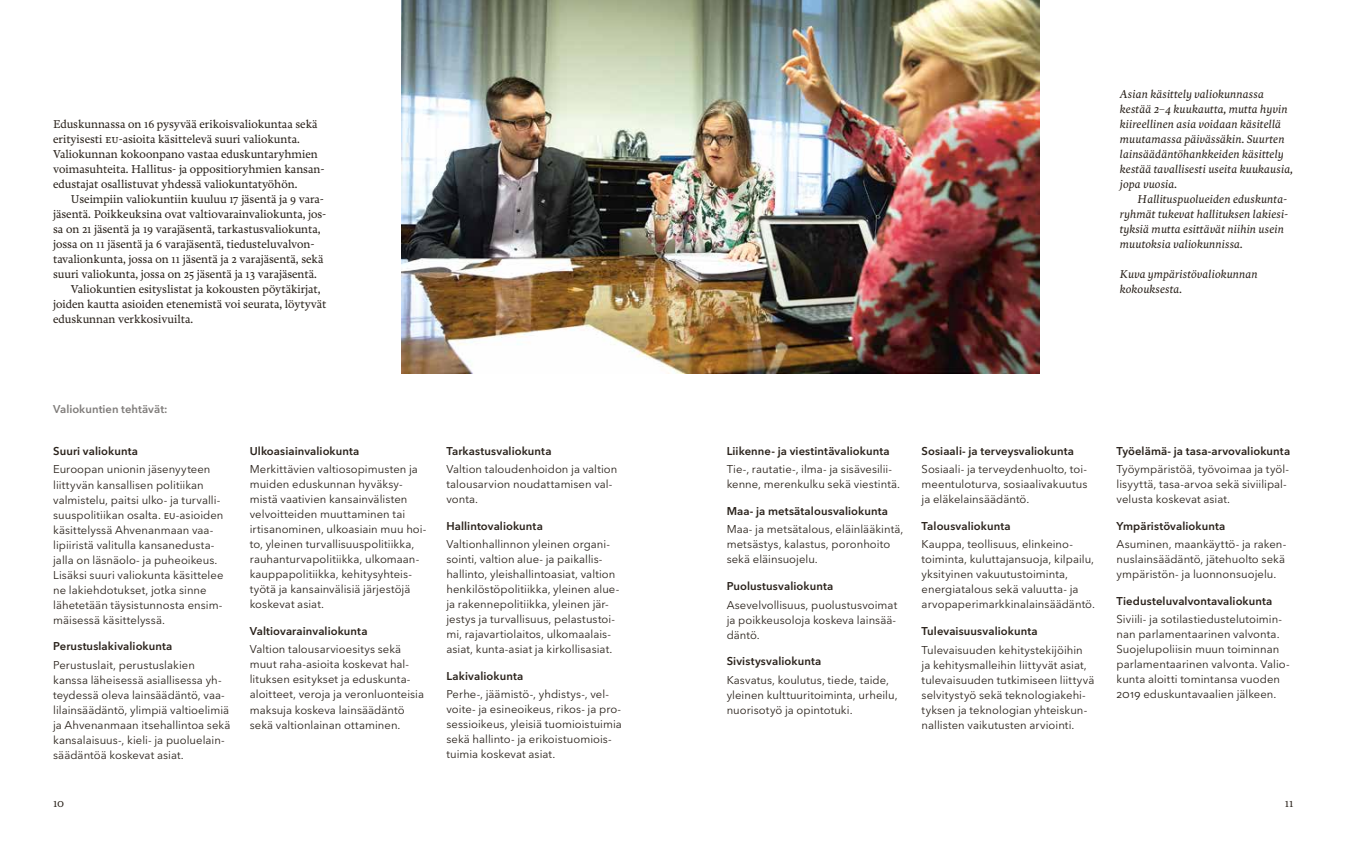
<style>
.page{position:relative;width:1347px;height:851px;background:#fff}
.page>*{position:absolute;margin:0;border:0;box-sizing:border-box;transform-origin:0 0}
.t1{font:500 11.88px/15px "Freya";color:#29211a}
.t2{font:italic 500 11.88px/15px "Freya";color:#29211a}
.t3{font:11.25px/15px "Avenir Next LT Pro";letter-spacing:.005em;color:#29211a}
.t4{font:600 11.25px "Avenir Next LT Pro";letter-spacing:.005em;color:#29211a}
.t5{font:600 11.25px "Avenir Next LT Pro";color:#7f7c7a}
</style>
<div class="page">
<img style="left:402px;top:0;width:637px;height:373px">
<p class="t1" style="left:53px;top:117px;width:273px">Eduskunnassa on 16 pysyvää erikoisvaliokuntaa sekä erityisesti eu-asioita käsittelevä suuri valiokunta.<br>Valiokunnan kokoonpano vastaa eduskuntaryhmien voimasuhteita. Hallitus- ja oppositioryhmien kansan&shy;edustajat osallistuvat yhdessä valiokuntatyöhön.</p>
<p class="t1" style="left:71px;top:192px;width:254px">Useimpiin valiokuntiin kuuluu 17 jäsentä ja 9 vara-</p>
<p class="t1" style="left:53px;top:207px;width:275px">jäsentä. Poikkeuksina ovat valtiovarainvaliokunta, jos-</p>
<p class="t1" style="left:53px;top:222px;width:269px">sa on 21 jäsentä ja 19 varajäsentä, tarkastusvaliokunta,</p>
<p class="t1" style="left:53px;top:237px;width:263px">jossa on 11 jäsentä ja 6 varajäsentä, tiedusteluvalvon-</p>
<p class="t1" style="left:53px;top:252px;width:272px">tavalionkunta, jossa on 11 jäsentä ja 2 varajäsentä, sekä</p>
<p class="t1" style="left:53px;top:267px;width:265px">suuri valiokunta, jossa on 25 jäsentä ja 13 varajäsentä.</p>
<p class="t1" style="left:71px;top:282px;width:251px">Valiokuntien esityslistat ja kokousten pöytäkirjat,</p>
<p class="t1" style="left:53px;top:297px;width:275px">joiden kautta asioiden etenemistä voi seurata, löytyvät</p>
<p class="t1" style="left:53px;top:312px;width:141px">eduskunnan verkkosivuilta.</p>
<p class="t5" style="left:53px;top:402px;width:116px">Valiokuntien tehtävät:</p>
<p class="t4" style="left:53px;top:444px;width:86px">Suuri valiokunta</p>
<p class="t3" style="left:53px;top:462px;width:172px">Euroopan unionin jäsenyyteen liittyvän kansallisen politiikan valmistelu, paitsi ulko- ja turvalli&shy;suuspolitiikan osalta. eu-asioiden käsittelyssä Ahvenanmaan vaa&shy;lipiiristä valitulla kansanedusta&shy;jalla on läsnäolo- ja puheoikeus.<br>Lisäksi suuri valiokunta käsittelee ne lakiehdotukset, jotka sinne lähetetään täysistunnosta ensim&shy;mäisessä käsittelyssä.</p>
<p class="t4" style="left:53px;top:639px;width:121px">Perustuslakivaliokunta</p>
<p class="t3" style="left:53px;top:657px;width:179px">Perustuslait, perustuslakien kanssa läheisessä asiallisessa yh&shy;teydessä oleva lainsäädäntö, vaa&shy;lilainsäädäntö, ylimpiä valtioelimiä ja Ahvenanmaan itsehallintoa sekä kansalaisuus-, kieli- ja puoluelain&shy;säädäntöä koskevat asiat.</p>
<p class="t4" style="left:250px;top:444px;width:111px">Ulkoasiainvaliokunta</p>
<p class="t3" style="left:250px;top:462px;width:178px">Merkittävien valtiosopimusten ja muiden eduskunnan hyväksy&shy;mistä vaativien kansainvälisten velvoitteiden muuttaminen tai irtisanominen, ulkoasiain muu hoi&shy;to, yleinen turvallisuuspolitiikka, rauhanturvapolitiikka, ulkomaan&shy;kauppapolitiikka, kehitysyhteis&shy;työtä ja kansainvälisiä järjestöjä koskevat asiat.</p>
<p class="t4" style="left:250px;top:623px;width:119px">Valtiovarainvaliokunta</p>
<p class="t3" style="left:250px;top:642px;width:176px">Valtion talousarvioesitys sekä muut raha-asioita koskevat hal&shy;lituksen esitykset ja eduskunta&shy;aloitteet, veroja ja veronluonteisia maksuja koskeva lainsäädäntö sekä valtionlainan ottaminen.</p>
<p class="t4" style="left:446px;top:443px;width:107px">Tarkastusvaliokunta</p>
<p class="t3" style="left:446px;top:462px;width:172px">Valtion taloudenhoidon ja valtion talousarvion noudattamisen val&shy;vonta.</p>
<p class="t4" style="left:446px;top:518px;width:98px">Hallintovaliokunta</p>
<p class="t3" style="left:446px;top:537px;width:174px">Valtionhallinnon yleinen organi&shy;sointi, valtion alue- ja paikallis&shy;hallinto, yleishallintoasiat, valtion henkilöstöpolitiikka, yleinen alue&shy;ja rakennepolitiikka, yleinen jär&shy;jestys ja turvallisuus, pelastustoi&shy;mi, rajavartiolaitos, ulkomaalais&shy;asiat, kunta-asiat ja kirkollisasiat.</p>
<p class="t4" style="left:446px;top:668px;width:78px">Lakivaliokunta</p>
<p class="t3" style="left:446px;top:687px;width:177px">Perhe-, jäämistö-, yhdistys-, vel&shy;voite- ja esineoikeus, rikos- ja pro&shy;sessioikeus, yleisiä tuomioistuimia sekä hallinto- ja erikoistuomiois&shy;tuimia koskevat asiat.</p>
<p class="t2" style="left:1119px;top:87px;width:175px">Asian käsittely valiokunnassa kestää 2–4 kuukautta, mutta hyvin kiireellinen asia voidaan käsitellä muutamassa päivässäkin. Suurten lainsäädäntöhankkeiden käsittely kestää tavallisesti useita kuukausia, jopa vuosia.</p>
<p class="t2" style="left:1119px;top:192px;width:170px;text-indent:18px">Hallituspuolueiden eduskunta&shy;ryhmät tukevat hallituksen lakiesi&shy;tyksiä mutta esittävät niihin usein muutoksia valiokunnissa.</p>
<p class="t2" style="left:1119px;top:267px;width:139px">Kuva ympäristövaliokunnan kokouksesta.</p>
<p class="t4" style="left:726px;top:444px;width:164px">Liikenne- ja viestintävaliokunta</p>
<p class="t3" style="left:726px;top:462px;width:175px">Tie-, rautatie-, ilma- ja sisävesilii&shy;kenne, merenkulku sekä viestintä.</p>
<p class="t4" style="left:726px;top:504px;width:163px">Maa- ja metsätalousvaliokunta</p>
<p class="t3" style="left:726px;top:522px;width:178px">Maa- ja metsätalous, eläinlääkintä, metsästys, kalastus, poronhoito sekä eläinsuojelu.</p>
<p class="t4" style="left:726px;top:579px;width:108px">Puolustusvaliokunta</p>
<p class="t3" style="left:726px;top:597px;width:172px;text-align:justify">Asevelvollisuus, puolustusvoimat ja poikkeusoloja koskeva lainsää&shy;däntö.</p>
<p class="t4" style="left:726px;top:654px;width:96px">Sivistysvaliokunta</p>
<p class="t3" style="left:726px;top:672px;width:172px">Kasvatus, koulutus, tiede, taide, yleinen kulttuuritoiminta, urheilu, nuorisotyö ja opintotuki.</p>
<p class="t4" style="left:921px;top:444px;width:154px">Sosiaali- ja terveysvaliokunta</p>
<p class="t3" style="left:921px;top:462px;width:167px;text-align:justify">Sosiaali- ja terveydenhuolto, toi&shy;meentuloturva, sosiaalivakuutus ja eläkelainsäädäntö.</p>
<p class="t4" style="left:921px;top:519px;width:91px">Talousvaliokunta</p>
<p class="t3" style="left:921px;top:537px;width:175px">Kauppa, teollisuus, elinkeino&shy;toiminta, kuluttajansuoja, kilpailu, yksityinen vakuutustoiminta, energiatalous sekä valuutta- ja arvopaperimarkkinalainsäädäntö.</p>
<p class="t4" style="left:921px;top:624px;width:118px">Tulevaisuusvaliokunta</p>
<p class="t3" style="left:921px;top:642px;width:174px">Tulevaisuuden kehitystekijöihin<br>ja kehitysmalleihin liittyvät asiat, tulevaisuuden tutkimiseen liittyvä selvitystyö sekä teknologiakehi&shy;tyksen ja teknologian yhteiskun&shy;nallisten vaikutusten arviointi.</p>
<p class="t4" style="left:1116px;top:443px;width:175px">Työelämä- ja tasa-arvovaliokunta</p>
<p class="t3" style="left:1116px;top:462px;width:174px">Työympäristöä, työvoimaa ja työl&shy;lisyyttä, tasa-arvoa sekä siviilipal&shy;velusta koskevat asiat.</p>
<p class="t4" style="left:1116px;top:518px;width:110px">Ympäristövaliokunta</p>
<p class="t3" style="left:1116px;top:537px;width:171px;text-align:justify">Asuminen, maankäyttö- ja raken&shy;nuslainsäädäntö, jätehuolto sekä ympäristön- ja luonnonsuojelu.</p>
<p class="t4" style="left:1116px;top:593px;width:157px">Tiedusteluvalvontavaliokunta</p>
<p class="t3" style="left:1116px;top:612px;width:175px">Siviili- ja sotilastiedustelutoimin&shy;nan parlamentaarinen valvonta.<br>Suojelupoliisin muun toiminnan parlamentaarinen valvonta. Valio&shy;kunta aloitti tomintansa vuoden 2019 eduskuntavaalien jälkeen.</p>
<p class="t1" style="left:53px;top:795px;width:12px">10</p>
<p class="t1" style="left:1284px;top:795px;width:10px">11</p>
</div>
